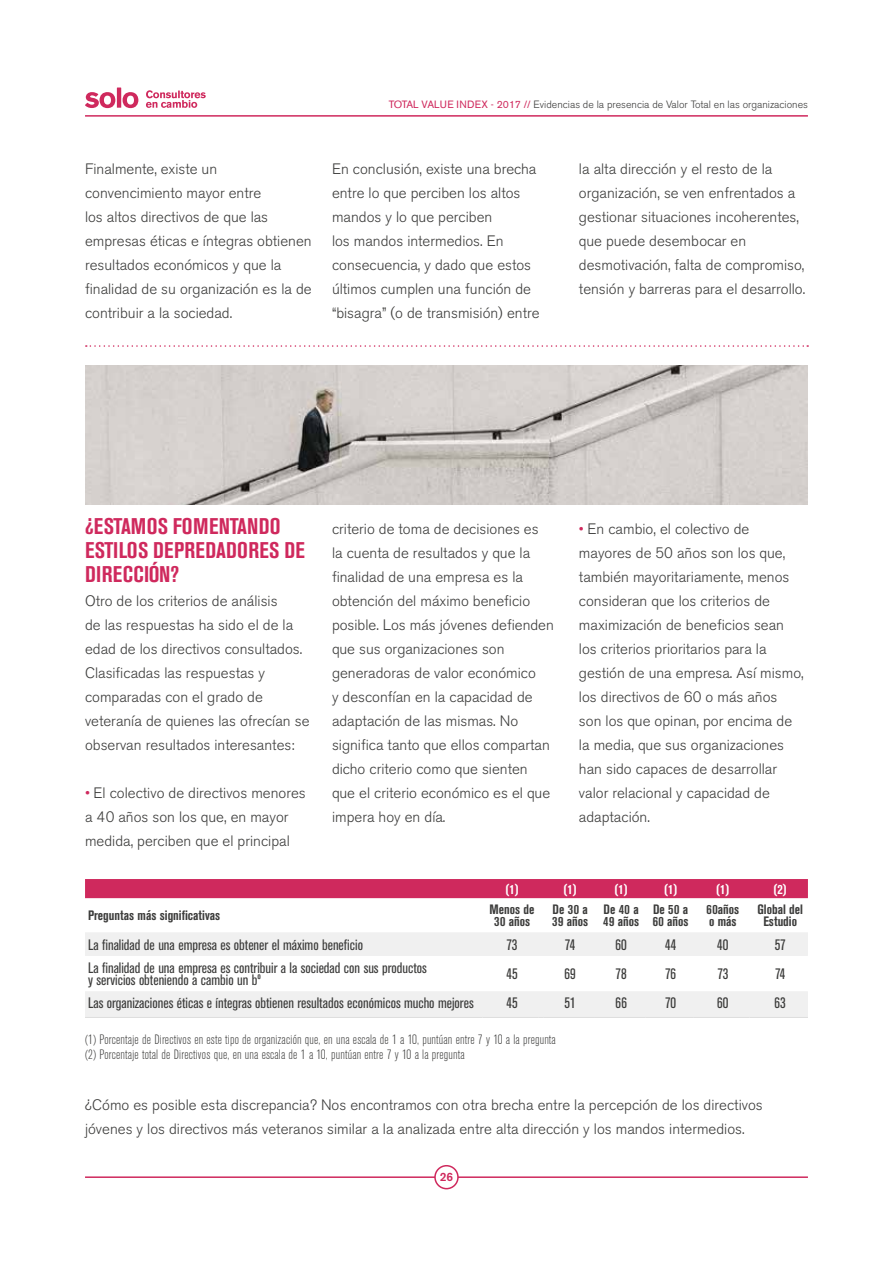
<style>
.page{position:relative;width:893px;height:1263px;background:#fff}
.page>*{position:absolute;margin:0;border:0;box-sizing:border-box;transform-origin:0 0}
.t1{font:700 condensed 22.5px/24px "Akzidenz Grotesk BE";letter-spacing:.015em;color:#cf295d}
.t2{font:300 15px/24px "Akzidenz Grotesk BE";color:#3c3c3b}
.t3{font:condensed 15px/12px "Akzidenz Grotesk BE";color:#3c3c3b}
.t4{font:300 condensed 13.5px/15px "Akzidenz Grotesk BE";letter-spacing:.01em;color:#3c3c3b}
.t5{font:700 condensed 13.5px/12px "Akzidenz Grotesk BE";color:#3c3c3b}
.t6{font:700 condensed 13.5px "Akzidenz Grotesk BE";color:#fff}
.t7{font:500 12px "Akzidenz Grotesk BE";color:#cf295d}
.t8{font:300 10.5px "Akzidenz Grotesk BE";color:#3c3c3b}
.s1{font-weight:400;color:#cf295d}
.s2{color:#cf295d}
</style>
<div class="page">
<hr style="left:85px;top:1176px;width:723px;height:2px;background:#cf295d">
<hr style="left:85px;top:115px;width:723px;height:2px;background:#cf295d">
<svg style="left:85px;top:88px;width:121px;height:20px"></svg>
<div style="left:435px;top:1166px;width:23px;height:23px;background:#fff;border-radius:50%"></div>
<div style="left:434px;top:1165px;width:25px;height:24px;border:2px solid #cf295d;border-radius:50%"></div>
<svg style="left:86px;top:345px;width:722px;height:2px"></svg>
<div style="left:85px;top:879px;width:723px;height:19px;background:#cf295d"></div>
<svg style="left:85px;top:932px;width:723px;height:85px;fill:#f0f0f0"></svg>
<hr style="left:85px;top:1017px;width:397px;height:1px;background:#dedede">
<hr style="left:482px;top:1017px;width:57px;height:1px;background:#dedede">
<hr style="left:543px;top:1017px;width:51px;height:1px;background:#dedede">
<hr style="left:594px;top:1017px;width:51px;height:1px;background:#dedede">
<hr style="left:645px;top:1017px;width:48px;height:1px;background:#dedede">
<hr style="left:693px;top:1017px;width:56px;height:1px;background:#dedede">
<hr style="left:749px;top:1017px;width:59px;height:1px;background:#dedede">
<img style="left:85px;top:366px;width:723px;height:139px">
<p class="t8" style="left:389px;top:99px;width:421px"><span class="s1">TOTAL VALUE INDEX - 2017 //</span> Evidencias de la presencia de Valor Total en las organizaciones</p>
<p class="t2" style="left:85px;top:157px;width:228px">Finalmente, existe un convencimiento mayor entre<br>los altos directivos de que las empresas éticas e íntegras obtienen resultados económicos y que la finalidad de su organización es la de contribuir a la sociedad.</p>
<p class="t2" style="left:332px;top:157px;width:209px">En conclusión, existe una brecha entre lo que perciben los altos mandos y lo que perciben<br>los mandos intermedios. En consecuencia, y dado que estos últimos cumplen una función de “bisagra” (o de transmisión) entre</p>
<p class="t2" style="left:579px;top:157px;width:228px">la alta dirección y el resto de la organización, se ven enfrentados a gestionar situaciones incoherentes, que puede desembocar en desmotivación, falta de compromiso, tensión y barreras para el desarrollo.</p>
<h1 class="t1" style="left:85px;top:514px;width:221px">¿ESTAMOS FOMENTANDO<br>ESTILOS DEPREDADORES DE<br>DIRECCIÓN?</h1>
<p class="t2" style="left:85px;top:589px;width:226px">Otro de los criterios de análisis<br>de las respuestas ha sido el de la edad de los directivos consultados.<br>Clasificadas las respuestas y comparadas con el grado de veteranía de quienes las ofrecían se observan resultados interesantes:</p>
<p class="t2" style="left:85px;top:781px;width:222px"><span class="s2">•</span> El colectivo de directivos menores a 40 años son los que, en mayor medida, perciben que el principal</p>
<p class="t2" style="left:332px;top:517px;width:223px">criterio de toma de decisiones es<br>la cuenta de resultados y que la finalidad de una empresa es la obtención del máximo beneficio posible. Los más jóvenes defienden que sus organizaciones son generadoras de valor económico<br>y desconfían en la capacidad de adaptación de las mismas. No significa tanto que ellos compartan dicho criterio como que sienten que el criterio económico es el que impera hoy en día.</p>
<p class="t2" style="left:579px;top:517px;width:226px"><span class="s2">•</span> En cambio, el colectivo de mayores de 50 años son los que, también mayoritariamente, menos consideran que los criterios de maximización de beneficios sean los criterios prioritarios para la gestión de una empresa. Así mismo, los directivos de 60 o más años<br>son los que opinan, por encima de la media, que sus organizaciones han sido capaces de desarrollar valor relacional y capacidad de adaptación.</p>
<p class="t6" style="left:505px;top:881px;width:15px">(1)</p>
<p class="t6" style="left:563px;top:881px;width:15px">(1)</p>
<p class="t6" style="left:614px;top:881px;width:15px">(1)</p>
<p class="t6" style="left:664px;top:881px;width:15px">(1)</p>
<p class="t6" style="left:716px;top:881px;width:15px">(1)</p>
<p class="t6" style="left:774px;top:881px;width:15px">(2)</p>
<p class="t5" style="left:88px;top:910px;width:134px">Preguntas más significativas</p>
<p class="t5" style="left:490px;top:904px;width:47px;text-align:center">Menos de<br>30 años</p>
<p class="t5" style="left:552px;top:904px;width:38px">De 30 a<br>39 años</p>
<p class="t5" style="left:603px;top:904px;width:38px">De 40 a<br>49 años</p>
<p class="t5" style="left:653px;top:904px;width:38px">De 50 a<br>60 años</p>
<p class="t5" style="left:706px;top:904px;width:34px">60años o más</p>
<p class="t5" style="left:757px;top:904px;width:47px;text-align:center">Global del<br>Estudio</p>
<p class="t3" style="left:88px;top:939px;width:276px">La finalidad de una empresa es obtener el máximo beneficio</p>
<p class="t3" style="left:507px;top:939px;width:12px">73</p>
<p class="t3" style="left:565px;top:939px;width:12px">74</p>
<p class="t3" style="left:615px;top:939px;width:13px">60</p>
<p class="t3" style="left:665px;top:939px;width:13px">44</p>
<p class="t3" style="left:717px;top:939px;width:13px">40</p>
<p class="t3" style="left:775px;top:939px;width:12px">57</p>
<p class="t3" style="left:88px;top:962px;width:340px">La finalidad de una empresa es contribuir a la sociedad con sus productos y servicios obteniendo a cambio un bº</p>
<p class="t3" style="left:506px;top:968px;width:13px">45</p>
<p class="t3" style="left:564px;top:968px;width:13px">69</p>
<p class="t3" style="left:616px;top:968px;width:13px">78</p>
<p class="t3" style="left:665px;top:968px;width:13px">76</p>
<p class="t3" style="left:717px;top:968px;width:12px">73</p>
<p class="t3" style="left:775px;top:968px;width:12px">74</p>
<p class="t3" style="left:88px;top:997px;width:387px">Las organizaciones éticas e íntegras obtienen resultados económicos mucho mejores</p>
<p class="t3" style="left:506px;top:997px;width:13px">45</p>
<p class="t3" style="left:564px;top:997px;width:13px">51</p>
<p class="t3" style="left:615px;top:997px;width:13px">66</p>
<p class="t3" style="left:665px;top:997px;width:13px">70</p>
<p class="t3" style="left:717px;top:997px;width:13px">60</p>
<p class="t3" style="left:775px;top:997px;width:13px">63</p>
<p class="t4" style="left:85px;top:1032px;width:472px">(1) Porcentaje de Directivos en este tipo de organización que, en una escala de 1 a 10, puntúan entre 7 y 10 a la pregunta (2) Porcentaje total de Directivos que, en una escala de 1 a 10, puntúan entre 7 y 10 a la pregunta</p>
<p class="t2" style="left:85px;top:1093px;width:679px">¿Cómo es posible esta discrepancia? Nos encontramos con otra brecha entre la percepción de los directivos jóvenes y los directivos más veteranos similar a la analizada entre alta dirección y los mandos intermedios.</p>
<p class="t7" style="left:440px;top:1169px;width:15px">26</p>
</div>
